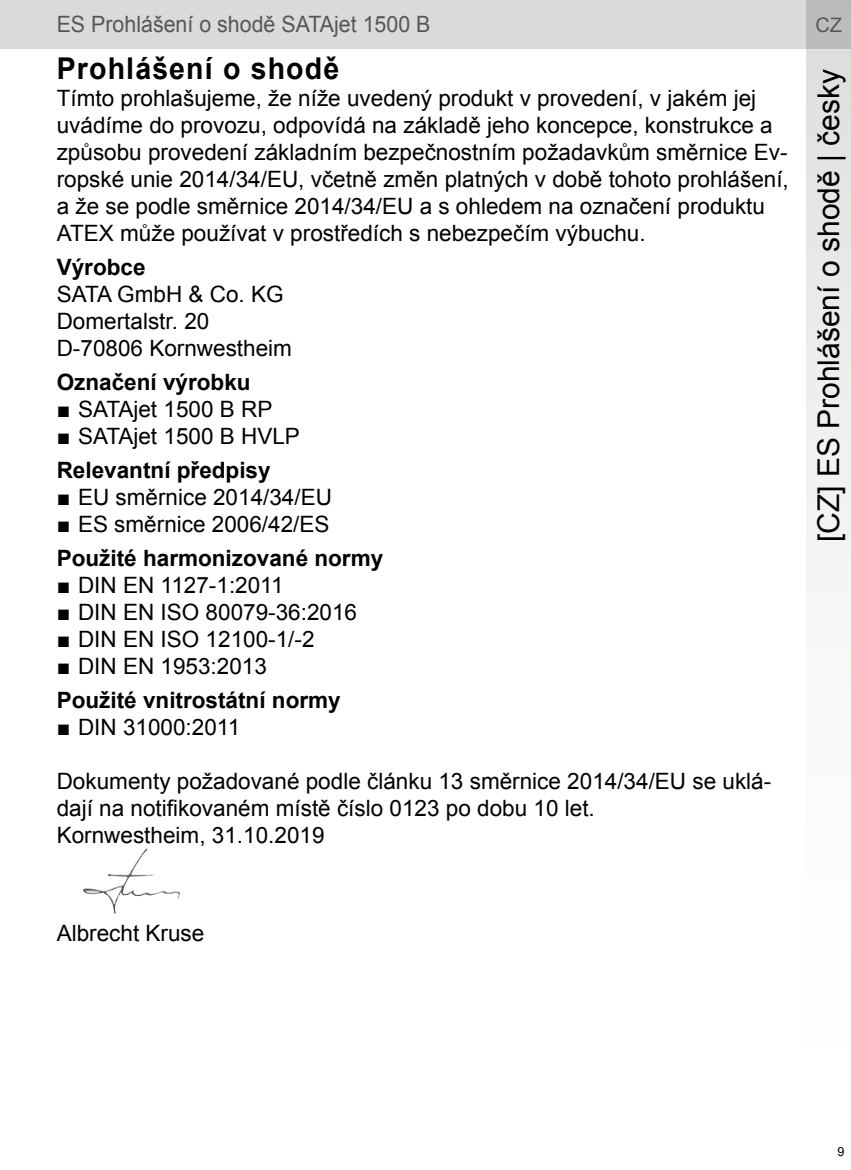
<style>
.page{position:relative;width:851px;height:1170px;background:#fff}
.page>*{position:absolute;margin:0;border:0;box-sizing:border-box;transform-origin:0 0}
.t1{font:30px "Arial";color:#000}
.t2{font:700 30px "Arial";letter-spacing:.04em;color:#000;scale:.95 1}
.t3{font:22.5px/27px "Arial";color:#000}
.t4{font:700 22.5px "Arial";color:#000}
.t5{font:22.5px "Arial";color:#575756;scale:.95 1}
.t6{font:20px "Arial";color:#575756}
.t7{font:12.5px "Arial";color:#000}
</style>
<div class="page">
<div style="left:0;top:0;width:850px;height:49px;background:#dadada"></div>
<svg style="left:806px;top:0;width:44px;height:555px"></svg>
<img style="left:83px;top:848px;width:97px;height:65px">
<p class="t5" style="left:57px;top:10px;width:395px">ES Prohlášení o shodě SATAjet 1500 B</p>
<p class="t6" style="left:815px;top:11px;width:28px">CZ</p>
<h1 class="t2" style="left:57px;top:48px;width:299px">Prohlášení o shodě</h1>
<p class="t3" style="left:57px;top:84px;width:733px">Tímto prohlašujeme, že níže uvedený produkt v provedení, v jakém jej uvádíme do provozu, odpovídá na základě jeho koncepce, konstrukce a způsobu provedení základním bezpečnostním požadavkům směrnice Ev&shy;ropské unie 2014/34/EU, včetně změn platných v době tohoto prohlášení, a že se podle směrnice 2014/34/EU a s ohledem na označení produktu ATEX může používat v prostředích s nebezpečím výbuchu.</p>
<p class="t4" style="left:57px;top:252px;width:90px">Výrobce</p>
<p class="t3" style="left:57px;top:280px;width:237px">SATA GmbH &amp; Co. KG<br>Domertalstr. 20<br>D-70806 Kornwestheim</p>
<p class="t4" style="left:57px;top:367px;width:195px">Označení výrobku</p>
<p class="t3" style="left:57px;top:396px;width:217px">■ SATAjet 1500 B RP</p>
<p class="t3" style="left:57px;top:423px;width:245px">■ SATAjet 1500 B HVLP</p>
<p class="t4" style="left:57px;top:455px;width:215px">Relevantní předpisy</p>
<p class="t3" style="left:57px;top:484px;width:277px">■ EU směrnice 2014/34/EU</p>
<p class="t3" style="left:57px;top:511px;width:274px">■ ES směrnice 2006/42/ES</p>
<p class="t4" style="left:57px;top:543px;width:328px">Použité harmonizované normy</p>
<p class="t3" style="left:57px;top:572px;width:228px">■ DIN EN 1127-1:2011</p>
<p class="t3" style="left:57px;top:599px;width:302px">■ DIN EN ISO 80079-36:2016</p>
<p class="t3" style="left:57px;top:626px;width:259px">■ DIN EN ISO 12100-1/-2</p>
<p class="t3" style="left:57px;top:653px;width:212px">■ DIN EN 1953:2013</p>
<p class="t4" style="left:57px;top:685px;width:285px">Použité vnitrostátní normy</p>
<p class="t3" style="left:57px;top:714px;width:185px">■ DIN 31000:2011</p>
<p class="t3" style="left:57px;top:768px;width:716px">Dokumenty požadované podle článku 13 směrnice 2014/34/EU se uklá&shy;dají na notifikovaném místě číslo 0123 po dobu 10 let.<br>Kornwestheim, 31.10.2019</p>
<h1 class="t1" style="left:808px;top:542px;width:475px;rotate:-90deg">[CZ] ES Prohlášení o shodě | česky</h1>
<p class="t3" style="left:57px;top:919px;width:149px">Albrecht Kruse</p>
<p class="t7" style="left:837px;top:1143px;width:8px">9</p>
</div>
